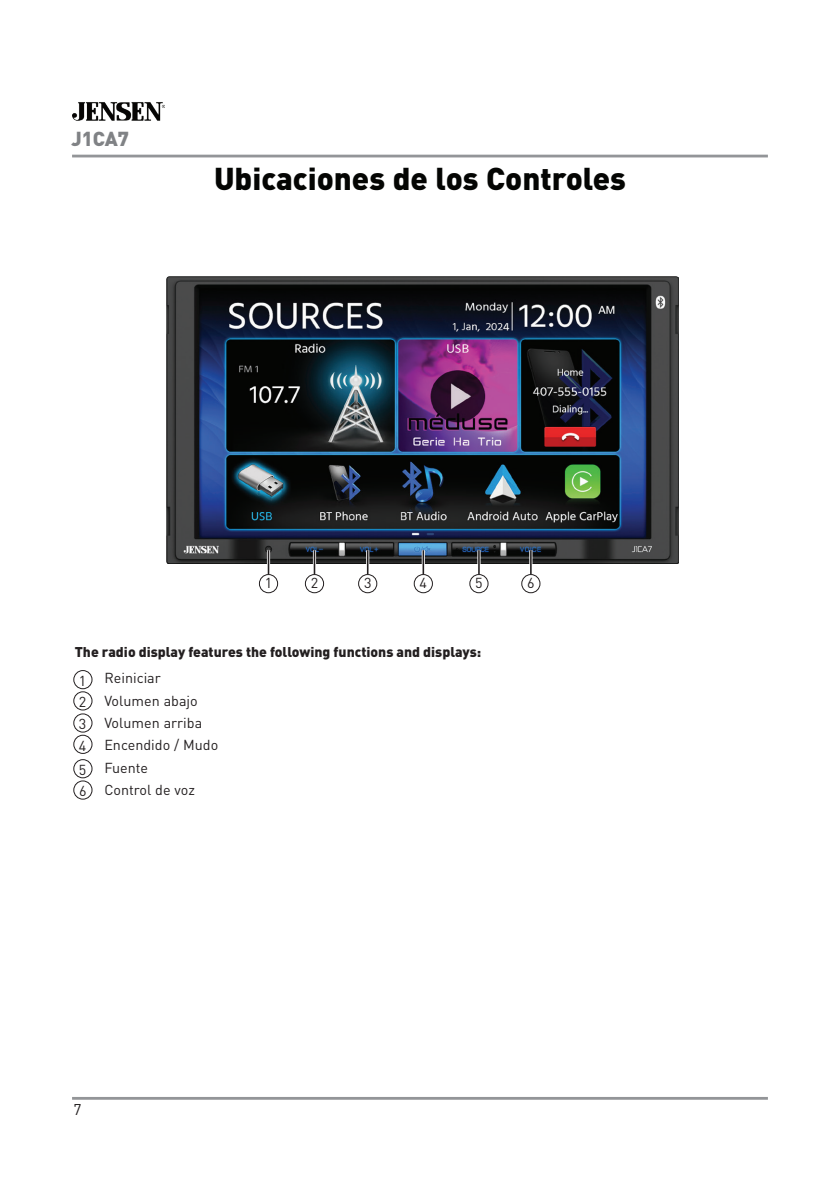
<style>
.page{position:relative;width:840px;height:1191px;background:#fff}
.page>*{position:absolute;margin:0;border:0;box-sizing:border-box;transform-origin:0 0}
.t1{font:900 31.2px "DIN Pro";color:#040503}
.t2{font:900 20px "DIN Pro";color:#808285}
.t3{font:15.4px "DIN Pro";color:#231f20}
.t4{font:14.4px/22.4px "DIN Pro";color:#231f20}
.t5{font:900 14px "DIN Pro";color:#231f20}
</style>
<div class="page">
<hr style="left:72px;top:155px;width:695px;height:2px;background:#939598">
<hr style="left:72px;top:1097px;width:695px;height:2px;background:#939598">
<img style="left:72px;top:102px;width:92px;height:19px">
<img style="left:166px;top:276px;width:512px;height:287px">
<hr style="left:267px;top:550px;width:3px;height:24px;background:#fff">
<hr style="left:313px;top:550px;width:3px;height:24px;background:#fff">
<hr style="left:366px;top:550px;width:3px;height:24px;background:#fff">
<hr style="left:421px;top:550px;width:3px;height:24px;background:#fff">
<hr style="left:477px;top:550px;width:3px;height:24px;background:#fff">
<hr style="left:529px;top:550px;width:3px;height:24px;background:#fff">
<svg style="left:259px;top:576px;width:19px;height:17px"></svg>
<div style="left:259px;top:574px;width:18px;height:19px;background:#fff;border-radius:50%"></div>
<div style="left:259px;top:574px;width:19px;height:19px;border:1px solid #231f20;border-radius:50%"></div>
<svg style="left:305px;top:576px;width:19px;height:17px"></svg>
<div style="left:305px;top:574px;width:18px;height:19px;background:#fff;border-radius:50%"></div>
<div style="left:305px;top:574px;width:19px;height:19px;border:1px solid #231f20;border-radius:50%"></div>
<svg style="left:359px;top:574px;width:18px;height:19px"></svg>
<div style="left:358px;top:574px;width:18px;height:19px;background:#fff;border-radius:50%"></div>
<div style="left:358px;top:574px;width:19px;height:19px;border:1px solid #231f20;border-radius:50%"></div>
<svg style="left:415px;top:574px;width:17px;height:19px"></svg>
<div style="left:414px;top:574px;width:18px;height:19px;background:#fff;border-radius:50%"></div>
<div style="left:413px;top:574px;width:19px;height:19px;border:1px solid #231f20;border-radius:50%"></div>
<svg style="left:474px;top:574px;width:14px;height:19px"></svg>
<div style="left:469px;top:574px;width:19px;height:19px;background:#fff;border-radius:50%"></div>
<div style="left:469px;top:574px;width:19px;height:19px;border:1px solid #231f20;border-radius:50%"></div>
<svg style="left:526px;top:574px;width:14px;height:19px"></svg>
<div style="left:521px;top:574px;width:18px;height:19px;background:#fff;border-radius:50%"></div>
<div style="left:521px;top:574px;width:19px;height:19px;border:1px solid #231f20;border-radius:50%"></div>
<hr style="left:267px;top:550px;width:2px;height:24px;background:#231f20">
<hr style="left:313px;top:550px;width:2px;height:24px;background:#231f20">
<svg style="left:367px;top:550px;width:1px;height:24px"></svg>
<hr style="left:422px;top:550px;width:2px;height:24px;background:#231f20">
<svg style="left:478px;top:550px;width:1px;height:24px"></svg>
<hr style="left:529px;top:550px;width:2px;height:24px;background:#231f20">
<svg style="left:75px;top:670px;width:17px;height:19px"></svg>
<div style="left:74px;top:670px;width:18px;height:18px;background:#fff;border-radius:50%"></div>
<div style="left:73px;top:670px;width:19px;height:19px;border:1px solid #231f20;border-radius:50%"></div>
<svg style="left:74px;top:692px;width:18px;height:18px"></svg>
<div style="left:74px;top:692px;width:18px;height:18px;background:#fff;border-radius:50%"></div>
<div style="left:73px;top:691px;width:19px;height:19px;border:1px solid #231f20;border-radius:50%"></div>
<svg style="left:74px;top:715px;width:18px;height:17px"></svg>
<div style="left:74px;top:714px;width:18px;height:18px;background:#fff;border-radius:50%"></div>
<div style="left:73px;top:713px;width:19px;height:19px;border:1px solid #231f20;border-radius:50%"></div>
<svg style="left:73px;top:735px;width:19px;height:19px"></svg>
<div style="left:74px;top:735px;width:18px;height:18px;background:#fff;border-radius:50%"></div>
<div style="left:73px;top:735px;width:19px;height:18px;border:1px solid #231f20;border-radius:50%"></div>
<svg style="left:75px;top:759px;width:17px;height:19px"></svg>
<div style="left:74px;top:759px;width:18px;height:19px;background:#fff;border-radius:50%"></div>
<div style="left:73px;top:759px;width:19px;height:19px;border:1px solid #231f20;border-radius:50%"></div>
<svg style="left:74px;top:782px;width:18px;height:17px"></svg>
<div style="left:74px;top:781px;width:18px;height:18px;background:#fff;border-radius:50%"></div>
<div style="left:73px;top:780px;width:19px;height:19px;border:1px solid #231f20;border-radius:50%"></div>
<h2 class="t2" style="left:71px;top:126px;width:59px">J1CA7</h2>
<h1 class="t1" style="left:214px;top:158px;width:413px">Ubicaciones de los Controles</h1>
<p class="t4" style="left:265px;top:571px;width:9px">1</p>
<p class="t4" style="left:310px;top:571px;width:9px">2</p>
<p class="t4" style="left:364px;top:571px;width:9px">3</p>
<p class="t4" style="left:419px;top:571px;width:9px">4</p>
<p class="t4" style="left:475px;top:571px;width:9px">5</p>
<p class="t4" style="left:527px;top:571px;width:9px">6</p>
<p class="t5" style="left:75px;top:642px;width:408px">The radio display features the following functions and displays:</p>
<p class="t4" style="left:79px;top:669px;width:9px;line-height:21.6px;text-align:justify">1<br>2<br>3<br>4</p>
<p class="t4" style="left:79px;top:758px;width:9px;line-height:21.4px">5<br>6</p>
<p class="t4" style="left:104px;top:666px;width:115px">Reiniciar<br>Volumen abajo<br>Volumen arriba<br>Encendido / Mudo<br>Fuente<br>Control de voz</p>
<p class="t3" style="left:73px;top:1098px;width:10px">7</p>
</div>
